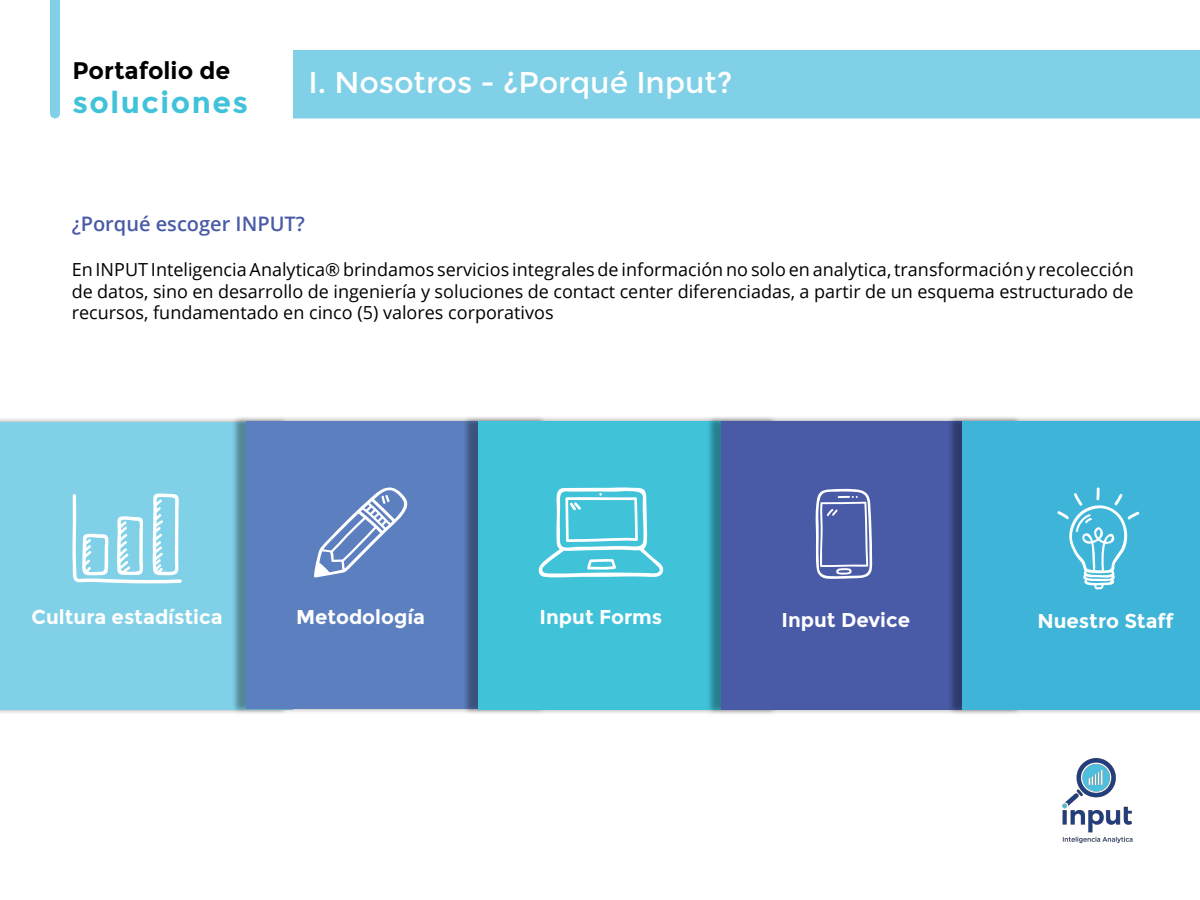
<style>
.page{position:relative;width:1200px;height:900px;background:#fff}
.page>*{position:absolute;margin:0;border:0;box-sizing:border-box;transform-origin:0 0}
.t1{font:30px "Montserrat";color:#fff}
.t2{font:700 30px "Montserrat";letter-spacing:.05em;color:#40c3d9}
.t3{font:700 24px "Montserrat";color:#000}
.t4{font:700 20px "Montserrat";color:#fff}
.t5{font:600 20px "Open Sans";color:#495aa7}
.t6{font:18px/21.6px "Open Sans";color:#000;text-align:justify}
</style>
<div class="page">
<div style="left:50px;top:0;width:10px;height:114px;background:#80d1e7"></div>
<div style="left:293px;top:50px;width:907px;height:68px;background:#80d1e7"></div>
<div style="left:0;top:416px;width:288px;height:299px;background:#000;opacity:.35"></div>
<div style="left:0;top:422px;width:293px;height:287px;background:#80d1e7"></div>
<div style="left:231px;top:416px;width:315px;height:298px;background:#000;opacity:.35"></div>
<div style="left:247px;top:421px;width:304px;height:288px;background:#5c7fbf"></div>
<div style="left:463px;top:416px;width:315px;height:299px;background:#000;opacity:.35"></div>
<div style="left:478px;top:421px;width:304px;height:288px;background:#40c3d9"></div>
<div style="left:706px;top:416px;width:315px;height:299px;background:#000;opacity:.35"></div>
<div style="left:722px;top:421px;width:304px;height:288px;background:#495aa7"></div>
<svg style="left:72px;top:493px;width:110px;height:91px"></svg>
<svg style="left:314px;top:487px;width:94px;height:91px"></svg>
<svg style="left:539px;top:487px;width:125px;height:91px"></svg>
<svg style="left:815px;top:488px;width:57px;height:91px"></svg>
<img style="left:1062px;top:758px;width:71px;height:86px">
<div style="left:947px;top:416px;width:253px;height:299px;background:#000;opacity:.35"></div>
<div style="left:963px;top:421px;width:237px;height:288px;background:#3eb5d8"></div>
<svg style="left:1057px;top:487px;width:83px;height:102px"></svg>
<p class="t3" style="left:72px;top:56px;width:159px">Portafolio de</p>
<p class="t2" style="left:73px;top:85px;width:177px">soluciones</p>
<p class="t1" style="left:308px;top:65px;width:425px">I. Nosotros - ¿Porqué Input?</p>
<p class="t5" style="left:72px;top:210px;width:235px">¿Porqué escoger INPUT?</p>
<p class="t6" style="left:72px;top:258px;width:1064px">En INPUT Inteligencia Analytica® brindamos servicios integrales de información no solo en analytica, transformación y recolección de datos, sino en desarrollo de ingeniería y soluciones de contact center diferenciadas, a partir de un esquema estructurado de recursos, fundamentado en cinco (5) valores corporativos</p>
<p class="t4" style="left:32px;top:605px;width:192px">Cultura estadística</p>
<p class="t4" style="left:296px;top:605px;width:131px">Metodología</p>
<p class="t4" style="left:540px;top:605px;width:124px">Input Forms</p>
<p class="t4" style="left:782px;top:608px;width:130px">Input Device</p>
<p class="t4" style="left:1037px;top:609px;width:138px">Nuestro Staff</p>
</div>
